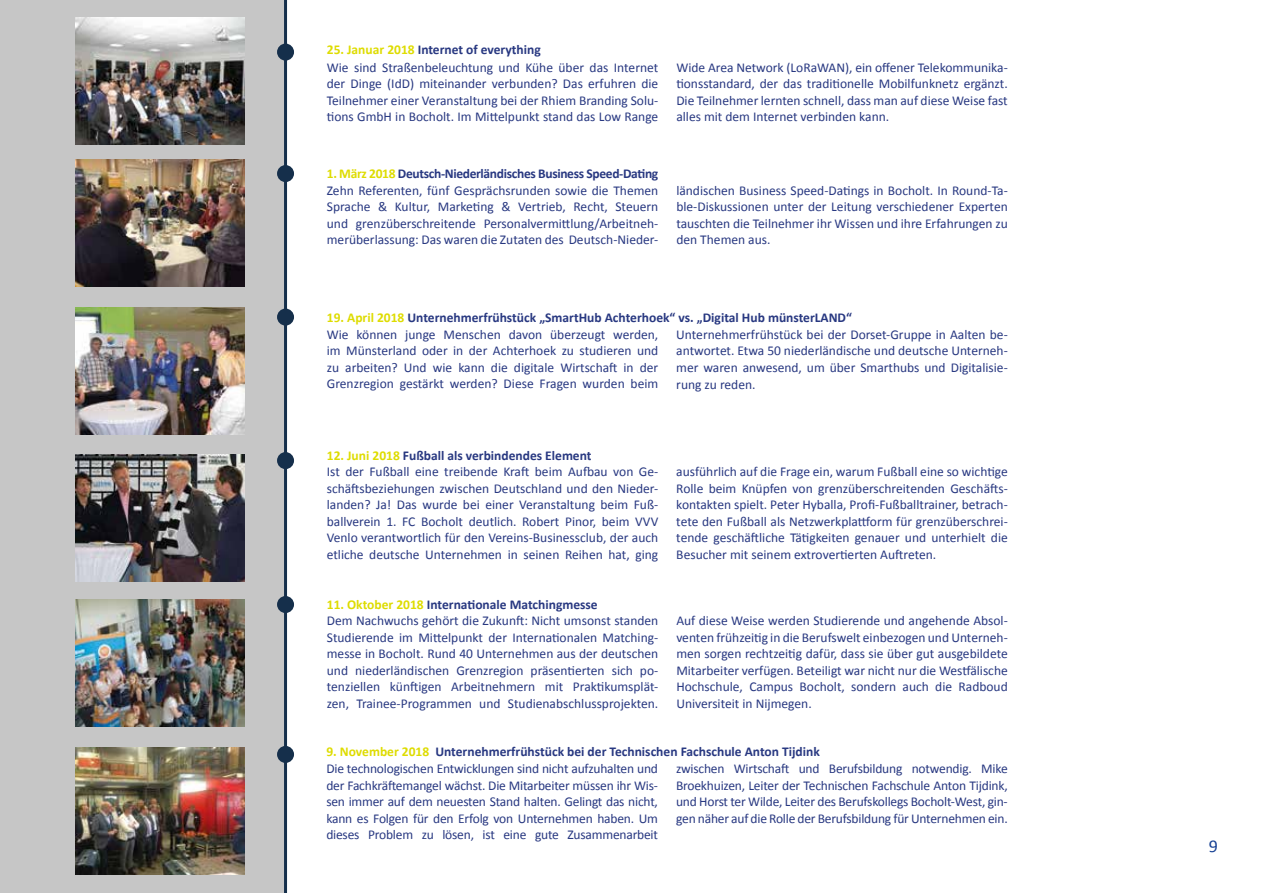
<style>
.page{position:relative;width:1263px;height:893px;background:#fff}
.page>*{position:absolute;margin:0;border:0;box-sizing:border-box;transform-origin:0 0}
.t1{font:18px "Calibri";color:#164194}
.t2{font:13.5px/16.5px "Calibri";color:#283881;text-align:justify}
.t3{font:700 13.5px "Calibri";color:#283881}
.s1{color:#dedc00}
.s2{font-weight:700;color:#dedc00}
.s3{font-weight:700}
</style>
<div class="page">
<div style="left:0;top:0;width:286px;height:893px;background:#c6c6c6"></div>
<img style="left:75px;top:454px;width:170px;height:127px">
<img style="left:75px;top:747px;width:170px;height:127px">
<img style="left:75px;top:307px;width:170px;height:127px">
<img style="left:75px;top:160px;width:170px;height:127px">
<div style="left:277px;top:165px;width:17px;height:17px;background:#152f4b;border-radius:50%"></div>
<div style="left:277px;top:596px;width:17px;height:17px;background:#152f4b;border-radius:50%"></div>
<div style="left:277px;top:746px;width:17px;height:17px;background:#152f4b;border-radius:50%"></div>
<div style="left:277px;top:452px;width:17px;height:17px;background:#152f4b;border-radius:50%"></div>
<div style="left:277px;top:309px;width:17px;height:17px;background:#152f4b;border-radius:50%"></div>
<hr style="left:284px;top:0;width:3px;height:893px;background:#152f4b">
<div style="left:277px;top:44px;width:17px;height:17px;background:#152f4b;border-radius:50%"></div>
<img style="left:75px;top:599px;width:170px;height:127px">
<img style="left:75px;top:17px;width:170px;height:127px">
<p class="t3" style="left:327px;top:40px;width:215px"><span class="s1">25. Januar 2018</span> Internet of everything</p>
<p class="t2" style="left:327px;top:59px;width:333px">Wie sind Straßenbeleuchtung und Kühe über das Internet der Dinge (IdD) miteinander verbunden? Das erfuhren die Teilnehmer einer Veranstaltung bei der Rhiem Branding Solu&shy;tions GmbH in Bocholt. Im Mittelpunkt stand das Low Range</p>
<p class="t2" style="left:676px;top:59px;width:333px">Wide Area Network (LoRaWAN), ein offener Telekommunika&shy;tionsstandard, der das traditionelle Mobilfunknetz ergänzt.<br>Die Teilnehmer lernten schnell, dass man auf diese Weise fast alles mit dem Internet verbinden kann.</p>
<p class="t2" style="left:327px;top:165px;width:333px"><span class="s2">1. März 2018</span> <span class="s3">Deutsch-Niederländisches Business Speed-Dating </span>Zehn Referenten, fünf Gesprächsrunden sowie die Themen Sprache &amp; Kultur, Marketing &amp; Vertrieb, Recht, Steuern und grenzüberschreitende Personalvermittlung/Arbeitneh&shy;merüberlassung: Das waren die Zutaten des Deutsch-Nieder-</p>
<p class="t2" style="left:676px;top:181px;width:333px">ländischen Business Speed-Datings in Bocholt. In Round-Ta&shy;ble-Diskussionen unter der Leitung verschiedener Experten tauschten die Teilnehmer ihr Wissen und ihre Erfahrungen zu den Themen aus.</p>
<p class="t2" style="left:327px;top:309px;width:527px;text-align:left"><span class="s2">19. April 2018</span> <span class="s3">Unternehmerfrühstück „SmartHub Achterhoek“ vs. „Digital Hub münsterLAND“ </span>Wie können junge Menschen davon überzeugt werden,<br>im Münsterland oder in der Achterhoek zu studieren und<br>zu arbeiten? Und wie kann die digitale Wirtschaft in der<br>Grenzregion gestärkt werden? Diese Fragen wurden beim</p>
<p class="t2" style="left:676px;top:326px;width:333px">Unternehmerfrühstück bei der Dorset-Gruppe in Aalten be&shy;antwortet. Etwa 50 niederländische und deutsche Unterneh&shy;mer waren anwesend, um über Smarthubs und Digitalisie&shy;rung zu reden.</p>
<p class="t2" style="left:327px;top:447px;width:333px;text-align:left"><span class="s2">12. Juni 2018</span> <span class="s3">Fußball als verbindendes Element<br></span>Ist der Fußball eine treibende Kraft beim Aufbau von Ge&shy;schäftsbeziehungen zwischen Deutschland und den Nieder&shy;landen? Ja! Das wurde bei einer Veranstaltung beim Fuß&shy;ballverein 1. FC Bocholt deutlich. Robert Pinor, beim VVV Venlo verantwortlich für den Vereins-Businessclub, der auch etliche deutsche Unternehmen in seinen Reihen hat, ging</p>
<p class="t2" style="left:327px;top:595px;width:333px;text-align:left"><span class="s2">11. Oktober 2018</span> <span class="s3">Internationale Matchingmesse<br></span>Dem Nachwuchs gehört die Zukunft: Nicht umsonst standen Studierende im Mittelpunkt der Internationalen Matching&shy;messe in Bocholt. Rund 40 Unternehmen aus der deutschen und niederländischen Grenzregion präsentierten sich po&shy;tenziellen künftigen Arbeitnehmern mit Praktikumsplät&shy;zen, Trainee-Programmen und Studienabschlussprojekten.</p>
<p class="t2" style="left:676px;top:463px;width:333px">ausführlich auf die Frage ein, warum Fußball eine so wichtige Rolle beim Knüpfen von grenzüberschreitenden Geschäfts&shy;kontakten spielt. Peter Hyballa, Profi-Fußballtrainer, betrach&shy;tete den Fußball als Netzwerkplattform für grenzüberschrei&shy;tende geschäftliche Tätigkeiten genauer und unterhielt die Besucher mit seinem extrovertierten Auftreten.</p>
<p class="t2" style="left:676px;top:612px;width:333px">Auf diese Weise werden Studierende und angehende Absol&shy;venten frühzeitig in die Berufswelt einbezogen und Unterneh&shy;men sorgen rechtzeitig dafür, dass sie über gut ausgebildete Mitarbeiter verfügen. Beteiligt war nicht nur die Westfälische Hochschule, Campus Bocholt, sondern auch die Radboud Universiteit in Nijmegen.</p>
<p class="t2" style="left:326px;top:743px;width:495px;text-align:left"><span class="s2">9. November 2018</span> <span class="s3">Unternehmerfrühstück bei der Technischen Fachschule Anton Tijdink </span>Die technologischen Entwicklungen sind nicht aufzuhalten und<br>der Fachkräftemangel wächst. Die Mitarbeiter müssen ihr Wis-<br>sen immer auf dem neuesten Stand halten. Gelingt das nicht,<br>kann es Folgen für den Erfolg von Unternehmen haben. Um<br>dieses Problem zu lösen, ist eine gute Zusammenarbeit</p>
<p class="t2" style="left:676px;top:760px;width:333px">zwischen Wirtschaft und Berufsbildung notwendig. Mike Broekhuizen, Leiter der Technischen Fachschule Anton Tijdink, und Horst ter Wilde, Leiter des Berufskollegs Bocholt-West, gin&shy;gen näher auf die Rolle der Berufsbildung für Unternehmen ein.</p>
<h1 class="t1" style="left:1209px;top:834px;width:11px">9</h1>
</div>
